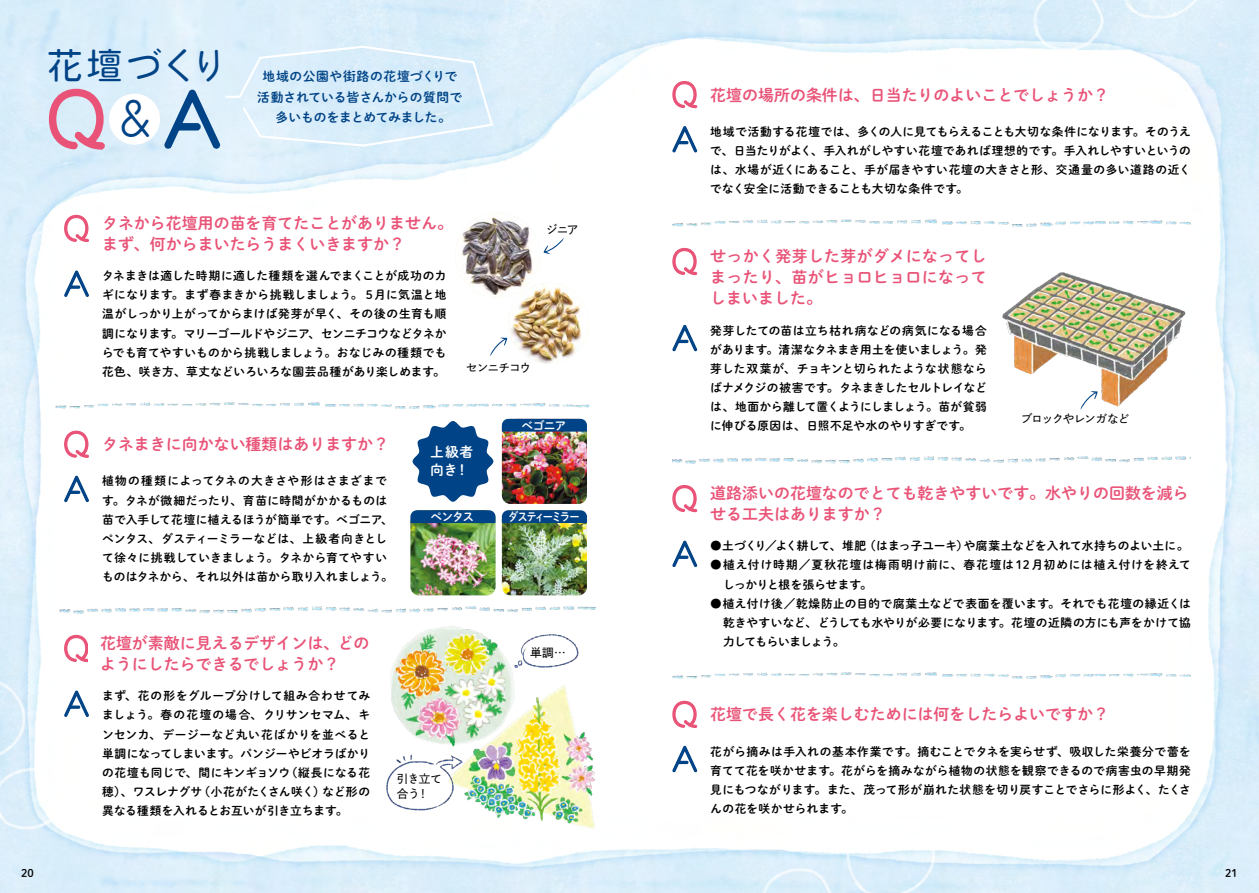
<style>
.page{position:relative;width:1259px;height:893px;background:#fff}
.page>*{position:absolute;margin:0;border:0;box-sizing:border-box;transform-origin:0 0}
.t1{font:49.65px "TA kotodama r";color:#004386}
.t2{font:36.15px "VDL V7 Maru Gothic Medium";letter-spacing:.05em;color:#004386}
.t3{font:15.9px/21.3px "DNP Shuei M Go Std B";color:#e95377}
.t4{font:13.8px/18.1px "DNP Shuei M Go Std B";color:#fff}
.t5{font:12.75px/20.2px "DNP Shuei M Go Std B";letter-spacing:.005em;color:#004386;text-align:center}
.t6{font:11.7px/19.2px "DNP Shuei M Go Std B";letter-spacing:.015em;color:#000;text-align:justify}
.t7{font:11.7px/19.2px "DNP Shuei M Go Std B";letter-spacing:.065em;color:#000}
.t8{font:11.7px "DNP Shuei M Go Std B";letter-spacing:-.005em;color:#000}
.t9{font:11.7px/14.9px "DNP Shuei Go Gin Std M";letter-spacing:-.08em;color:#000}
.t10{font:11.7px "DNP Shuei M Go Std B";letter-spacing:-.085em;color:#fff}
.t11{font:11.7px "DNP Shuei M Go Std B";letter-spacing:-.155em;color:#fff;scale:.88 1}
.t12{font:10.65px "DNP Shuei M Go Std B";color:#000}
</style>
<div class="page">
<img style="left:0;top:0;width:1259px;height:893px">
<img style="left:60px;top:607px;width:535px;height:6px">
<img style="left:56px;top:402px;width:533px;height:7px">
<img style="left:672px;top:219px;width:519px;height:7px">
<img style="left:672px;top:672px;width:519px;height:7px">
<img style="left:672px;top:457px;width:519px;height:6px">
<svg style="left:490px;top:337px;width:17px;height:19px"></svg>
<div style="left:109px;top:94px;width:51px;height:51px;background:#fff;border-radius:50%"></div>
<img style="left:999px;top:239px;width:187px;height:183px">
<img style="left:382px;top:624px;width:221px;height:210px">
<img style="left:508px;top:283px;width:81px;height:81px;border-radius:40px">
<img style="left:455px;top:213px;width:85px;height:85px;border-radius:43px">
<img style="left:410px;top:523px;width:85px;height:72px">
<svg style="left:410px;top:510px;width:85px;height:13px"></svg>
<img style="left:502px;top:523px;width:85px;height:72px">
<svg style="left:502px;top:510px;width:85px;height:13px"></svg>
<img style="left:502px;top:432px;width:85px;height:72px">
<svg style="left:502px;top:419px;width:85px;height:13px"></svg>
<svg style="left:412px;top:421px;width:81px;height:81px"></svg>
<svg style="left:47px;top:87px;width:59px;height:64px;background:#deb7cc"></svg>
<svg style="left:162px;top:45px;width:333px;height:106px;background:#d5e9f7"></svg>
<svg style="left:672px;top:81px;width:25px;height:27px"></svg>
<svg style="left:672px;top:125px;width:25px;height:28px"></svg>
<svg style="left:672px;top:248px;width:25px;height:27px"></svg>
<svg style="left:672px;top:324px;width:25px;height:28px"></svg>
<svg style="left:672px;top:485px;width:25px;height:27px"></svg>
<svg style="left:672px;top:540px;width:25px;height:28px"></svg>
<svg style="left:672px;top:701px;width:25px;height:27px"></svg>
<svg style="left:672px;top:745px;width:25px;height:28px"></svg>
<svg style="left:64px;top:215px;width:25px;height:27px"></svg>
<svg style="left:64px;top:270px;width:25px;height:28px"></svg>
<svg style="left:64px;top:430px;width:25px;height:28px"></svg>
<svg style="left:64px;top:475px;width:25px;height:28px"></svg>
<svg style="left:64px;top:635px;width:24px;height:27px"></svg>
<svg style="left:64px;top:690px;width:25px;height:28px"></svg>
<svg style="left:543px;top:238px;width:21px;height:16px"></svg>
<svg style="left:1080px;top:391px;width:17px;height:19px"></svg>
<h2 class="t2" style="left:47px;top:41px;width:181px">花壇づくり</h2>
<h1 class="t1" style="left:120px;top:87px;width:31px">&amp;</h1>
<p class="t5" style="left:257px;top:66px;width:207px">地域の公園や街路の花壇づくりで活動されている皆さんからの質問で多いものをまとめてみました。</p>
<h3 class="t3" style="left:102px;top:211px;width:352px">タネから花壇用の苗を育てたことがありません。まず、何からまいたらうまくいきますか？</h3>
<p class="t6" style="left:102px;top:266px;width:346px">タネまきは適した時期に適した種類を選んでまくことが成功のカギになります。まず春まきから挑戦しましょう。５月に気温と地温がしっかり上がってからまけば発芽が早く、その後の生育も順調になります。マリーゴールドやジニア、センニチコウなどタネからでも育てやすいものから挑戦しましょう。おなじみの種類でも花色、咲き方、草丈などいろいろな園芸品種があり楽しめます。</p>
<p class="t9" style="left:546px;top:222px;width:34px">ジニア</p>
<p class="t9" style="left:466px;top:360px;width:67px">センニチコウ</p>
<h3 class="t3" style="left:102px;top:433px;width:289px">タネまきに向かない種類はありますか？</h3>
<p class="t6" style="left:102px;top:471px;width:292px;text-align:left">植物の種類によってタネの大きさや形はさまざまです。タネが微細だったり、育苗に時間がかかるものは苗で入手して花壇に植えるほうが簡単です。ベゴニア、ペンタス、ダスティーミラーなどは、上級者向きとして徐々に挑戦していきましょう。タネから育てやすいものはタネから、それ以外は苗から取り入れましょう。</p>
<p class="t4" style="left:430px;top:442px;width:45px">上級者向き！</p>
<p class="t10" style="left:521px;top:417px;width:46px">ベゴニア</p>
<p class="t10" style="left:431px;top:508px;width:45px">ペンタス</p>
<p class="t11" style="left:508px;top:508px;width:83px">ダスティーミラー</p>
<h3 class="t3" style="left:100px;top:631px;width:271px">花壇が素敵に見えるデザインは、どのようにしたらできるでしょうか？</h3>
<p class="t6" style="left:102px;top:686px;width:269px">まず、花の形をグループ分けして組み合わせてみましょう。春の花壇の場合、クリサンセマム、キンセンカ、デージーなど丸い花ばかりを並べると単調になってしまいます。パンジーやビオラばかりの花壇も同じで、間にキンギョソウ（縦長になる花穂）、ワスレナグサ（小花がたくさん咲く）など形の異なる種類を入れるとお互いが引き立ちます。</p>
<p class="t9" style="left:397px;top:771px;width:47px">引き立て合う！</p>
<p class="t9" style="left:530px;top:645px;width:37px">単調…</p>
<h3 class="t3" style="left:710px;top:84px;width:400px">花壇の場所の条件は、日当たりのよいことでしょうか？</h3>
<p class="t6" style="left:710px;top:121px;width:482px">地域で活動する花壇では、多くの人に見てもらえることも大切な条件になります。そのうえで、日当たりがよく、手入れがしやすい花壇であれば理想的です。手入れしやすいというのは、水場が近くにあること、手が届きやすい花壇の大きさと形、交通量の多い道路の近くでなく安全に活動できることも大切な条件です。</p>
<h3 class="t3" style="left:710px;top:245px;width:278px;text-align:justify">せっかく発芽した芽がダメになってしまったり、苗がヒョロヒョロになってしまいました。</h3>
<p class="t6" style="left:710px;top:320px;width:278px">発芽したての苗は立ち枯れ病などの病気になる場合があります。清潔なタネまき用土を使いましょう。発芽した双葉が、チョキンと切られたような状態ならばナメクジの被害です。タネまきしたセルトレイなどは、地面から離して置くようにしましょう。苗が貧弱に伸びる原因は、日照不足や水のやりすぎです。</p>
<p class="t9" style="left:1020px;top:411px;width:110px">ブロックやレンガなど</p>
<h3 class="t3" style="left:710px;top:482px;width:480px">道路添いの花壇なのでとても乾きやすいです。水やりの回数を減らせる工夫はありますか？</h3>
<p class="t8" style="left:710px;top:537px;width:479px">●土づくり／よく耕して、堆肥（はまっ子ユーキ）や腐葉土などを入れて水持ちのよい土に。</p>
<p class="t7" style="left:723px;top:555px;width:469px;text-indent:-13px">●植え付け時期／夏秋花壇は梅雨明け前に、春花壇は12月初めには植え付けを終えてしっかりと根を張らせます。</p>
<p class="t6" style="left:723px;top:593px;width:469px;text-indent:-13px">●植え付け後／乾燥防止の目的で腐葉土などで表面を覆います。それでも花壇の縁近くは乾きやすいなど、どうしても水やりが必要になります。花壇の近隣の方にも声をかけて協力してもらいましょう。</p>
<h3 class="t3" style="left:710px;top:703px;width:400px">花壇で長く花を楽しむためには何をしたらよいですか？</h3>
<p class="t6" style="left:710px;top:741px;width:482px">花がら摘みは手入れの基本作業です。摘むことでタネを実らせず、吸収した栄養分で蕾を育てて花を咲かせます。花がらを摘みながら植物の状態を観察できるので病害虫の早期発見にもつながります。また、茂って形が崩れた状態を切り戻すことでさらに形よく、たくさんの花を咲かせられます。</p>
<p class="t12" style="left:21px;top:865px;width:14px">20</p>
<p class="t12" style="left:1225px;top:865px;width:14px">21</p>
</div>
